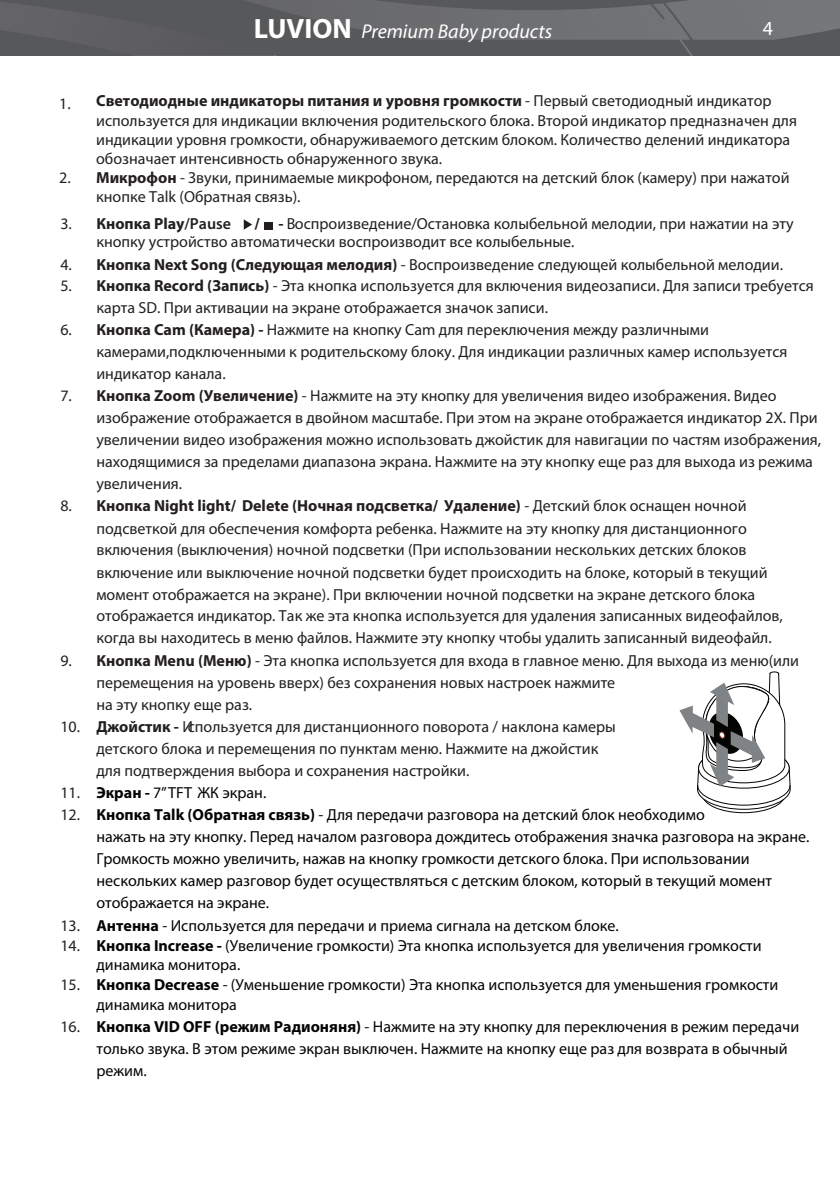
<style>
.page{position:relative;width:840px;height:1191px;background:#fff}
.page>*{position:absolute;margin:0;border:0;box-sizing:border-box;transform-origin:0 0}
.t1{font:italic 20px "Myriad Pro";color:#fff}
.t2{font:20px "Myriad Pro";color:#fff}
.t3{font:16px/22px "Myriad Pro";color:#231f20}
.t4{font:16px/22px "Myriad Pro";color:#040503}
.t5{font:700 16px "Myriad Pro";color:#231f20}
.s1{font-weight:700;font-style:normal;font-size:28px}
.s2{font-weight:700}
.s3{color:#231f20}
.s4{font-weight:400}
.s5{font-weight:600}
</style>
<div class="page">
<svg style="left:0;top:0;width:839px;height:56px;background:#616264"></svg>
<img style="left:662px;top:19px;width:30px;height:37px">
<svg style="left:244px;top:219px;width:8px;height:11px"></svg>
<div style="left:264px;top:222px;width:9px;height:8px;background:#221d1f"></div>
<svg style="left:679px;top:671px;width:111px;height:140px"></svg>
<p class="t1" style="left:254px;top:19px;width:299px"><span class="s1">LUVION</span> Premium Baby products</p>
<p class="t2" style="left:762px;top:16px;width:12px">4</p>
<p class="t3" style="left:96px;top:91px;width:702px;line-height:19.2px;text-indent:-37px">1. <span class="s2">Светодиодные индикаторы питания и уровня громкости</span> - Первый светодиодный индикатор используется для индикации включения родительского блока. Второй индикатор предназначен для индикации уровня громкости, обнаруживаемого детским блоком. Количество делений индикатора обозначает интенсивность обнаруженного звука.<br><span class="s2">Микрофон</span> - Звуки, принимаемые микрофоном, передаются на детский блок (камеру) при нажатой кнопке Talk (Обратная связь).</p>
<p class="t3" style="left:59px;top:166px;width:13px">2.</p>
<p class="t3" style="left:96px;top:215px;width:698px;line-height:17.6px;text-indent:158px"><span class="s2">/ -</span> Воспроизведение/Остановка колыбельной мелодии, при нажатии на эту кнопку устройство автоматически воспроизводит все колыбельные.</p>
<p class="t3" style="left:60px;top:253px;width:723px">4. <span class="s2">Кнопка Next Song (Следующая мелодия)</span> - Воспроизведение следующей колыбельной мелодии.</p>
<p class="t3" style="left:96px;top:275px;width:718px;text-indent:-36px">5. <span class="s2">Кнопка Record (Запись)</span> - Эта кнопка используется для включения видеозаписи. Для записи требуется карта SD. При активации на экране отображается значок записи.</p>
<p class="t3" style="left:96px;top:319px;width:692px;text-indent:-36px">6. <span class="s2">Кнопка Cam (Камера) -</span> Нажмите на кнопку Cam для переключения между различными камерами,подключенными к родительскому блоку. Для индикации различных камер используется индикатор канала.</p>
<p class="t3" style="left:96px;top:385px;width:725px;text-indent:-36px">7. <span class="s2">Кнопка Zoom (Увеличение)</span> - Нажмите на эту кнопку для увеличения видео изображения. Видео изображение отображается в двойном масштабе. При этом на экране отображается индикатор 2X. При увеличении видео изображения можно использовать джойстик для навигации по частям изображения, находящимися за пределами диапазона экрана. Нажмите на эту кнопку еще раз для выхода из режима увеличения.</p>
<p class="t3" style="left:96px;top:494px;width:687px;text-indent:-36px">8. <span class="s2">Кнопка Night light/ Delete (Ночная подсветка/ Удаление)</span> - Детский блок оснащен ночной подсветкой для обеспечения комфорта ребенка. Нажмите на эту кнопку для дистанционного включения (выключения) ночной подсветки (При использовании нескольких детских блоков включение или выключение ночной подсветки будет происходить на блоке, который в текущий момент отображается на экране). При включении ночной подсветки на экране детского блока отображается индикатор. Так же эта кнопка используется для удаления записанных видеофайлов, когда вы находитесь в меню файлов. Нажмите эту кнопку чтобы удалить записанный видеофайл.</p>
<p class="t3" style="left:96px;top:649px;width:703px;text-indent:-36px">9. <span class="s2">Кнопка Menu (Меню)</span> - Эта кнопка используется для входа в главное меню. Для выхода из меню(или перемещения на уровень вверх) без сохранения новых настроек нажмите<br>на эту кнопку еще раз.</p>
<p class="t3" style="left:96px;top:715px;width:520px;text-indent:-36px">10. <span class="s2">Джойстик -</span> Используется для дистанционного поворота / наклона камеры детского блока и перемещения по пунктам меню. Нажмите на джойстик для подтверждения выбора и сохранения настройки.</p>
<p class="t4" style="left:60px;top:781px;width:207px"><span class="s3">11.</span> <span class="s2">Экран -</span> 7” TFT ЖК экран.</p>
<p class="t4" style="left:96px;top:803px;width:714px;text-indent:-36px"><span class="s3">12.</span> <span class="s2">Кнопка Talk (Обратная связь)</span> - Для передачи разговора на детский блок необходимо<br>нажать на эту кнопку. Перед началом разговора дождитесь отображения значка разговора на экране.<br>Громкость можно увеличить, нажав на кнопку громкости детского блока. При использовании нескольких камер разговор будет осуществляться с детским блоком, который в текущий момент отображается на экране.</p>
<p class="t4" style="left:60px;top:914px;width:559px"><span class="s3">13.</span> <span class="s2">Антенна</span> - Используется для передачи и приема сигнала на детском блоке.</p>
<p class="t4" style="left:96px;top:935px;width:666px;line-height:19.8px;text-indent:-36px"><span class="s3">14.</span> <span class="s2">Кнопка Increase -</span> (Увеличение громкости) Эта кнопка используется для увеличения громкости динамика монитора.</p>
<p class="t4" style="left:96px;top:974px;width:683px;line-height:19.8px;text-indent:-36px"><span class="s3">15.</span> <span class="s2">Кнопка Decrease</span> - (Уменьшение громкости) Эта кнопка используется для уменьшения громкости динамика монитора</p>
<p class="t4" style="left:96px;top:1015px;width:704px;text-indent:-36px"><span class="s3">16.</span> <span class="s2">Кнопка VID OFF (режим Радионяня)</span> - Нажмите на эту кнопку для переключения в режим передачи только звука. В этом режиме экран выключен. Нажмите на кнопку еще раз для возврата в обычный режим.</p>
<p class="t5" style="left:60px;top:213px;width:172px"><span class="s4">3.</span> Кнопка Play<span class="s5">/Pause</span></p>
</div>
